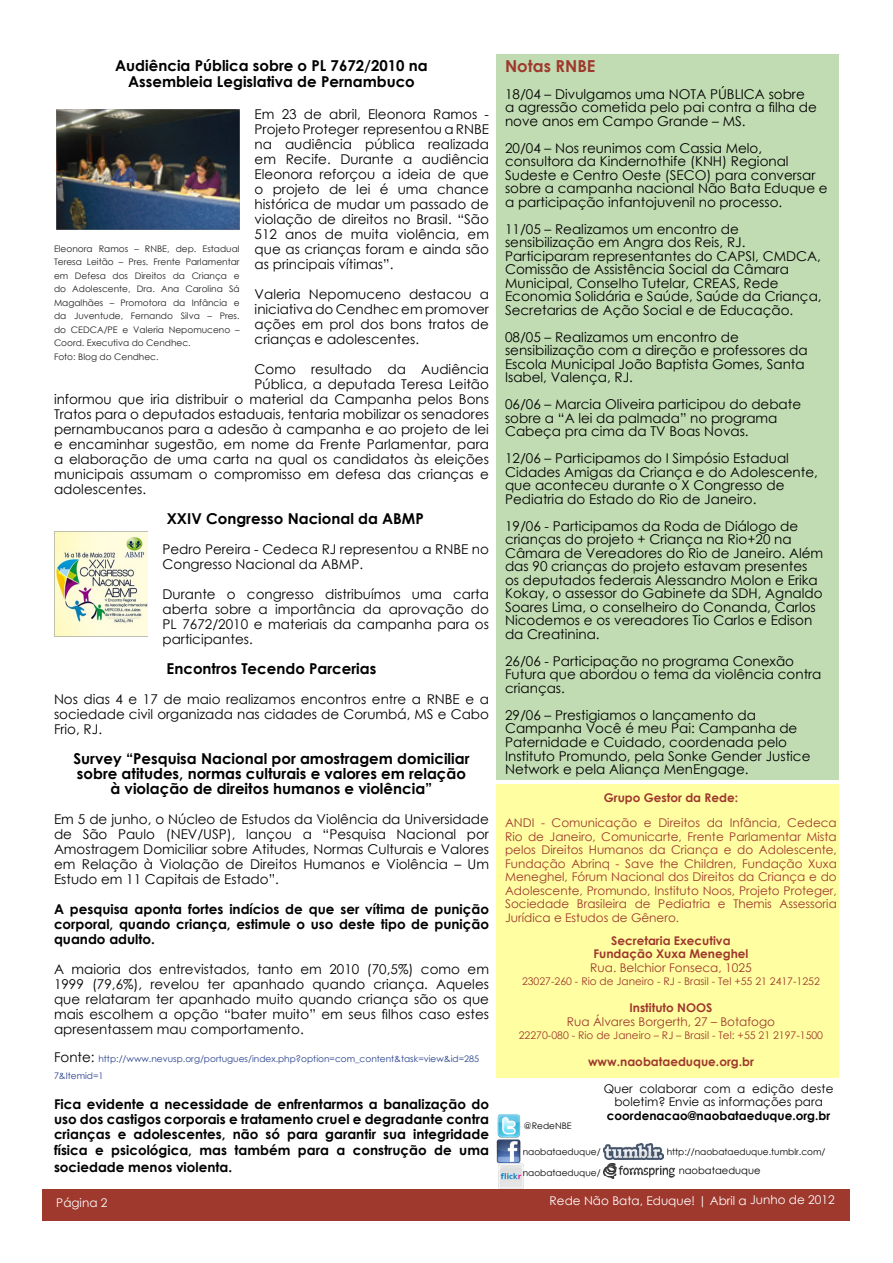
<style>
.page{position:relative;width:893px;height:1263px;background:#fff}
.page>*{position:absolute;margin:0;border:0;box-sizing:border-box;transform-origin:0 0}
.t1{font:700 16.5px "Century Gothic";color:#9f382d}
.t2{font:700 15px "Century Gothic";color:#000}
.t3{font:13.5px/13.5px "Century Gothic";color:#000}
.t4{font:700 13.5px/15px "Century Gothic";color:#000;text-align:justify}
.t5{font:12px/13.6px "Century Gothic";color:#9f382d;text-align:justify}
.t6{font:700 12px "Century Gothic";color:#9f382d}
.t7{font:12px/13.5px "Century Gothic";color:#000;text-align:center}
.t8{font:12px "Century Gothic";letter-spacing:-.005em;color:#fff}
.t9{font:700 12px "Century Gothic";color:#000}
.t10{font:10.5px "Century Gothic";color:#9f382d}
.t11{font:9.9px "Century Gothic";color:#000}
.t12{font:9px/13.5px "Century Gothic";color:#231f20;text-align:justify}
.t13{font:9px/16.5px "Century Gothic";color:#253f8e}
.t14{font:9px "Century Gothic";color:#000}
.s1{font-size:13.5px;color:#000}
</style>
<div class="page">
<div style="left:43px;top:1188px;width:807px;height:32px;background:#9f382d"></div>
<div style="left:496px;top:54px;width:343px;height:725px;background:#c1dcb2"></div>
<div style="left:496px;top:784px;width:343px;height:294px;background:#ffffa2"></div>
<img style="left:56px;top:109px;width:184px;height:121px">
<img style="left:55px;top:532px;width:93px;height:104px">
<img style="left:496px;top:1114px;width:25px;height:49px">
<img style="left:498px;top:1163px;width:26px;height:26px">
<img style="left:604px;top:1143px;width:60px;height:16px">
<img style="left:604px;top:1163px;width:70px;height:16px">
<p class="t2" style="left:115px;top:54px;width:314px">Audiência Pública sobre o PL 7672/2010 na</p>
<p class="t2" style="left:128px;top:70px;width:288px">Assembleia Legislativa de Pernambuco</p>
<p class="t3" style="left:255px;top:106px;width:236px;line-height:15px;text-align:justify">Em 23 de abril, Eleonora Ramos - Projeto Proteger representou a RNBE na audiência pública realizada em Recife. Durante a audiência Eleonora reforçou a ideia de que o projeto de lei é uma chance histórica de mudar um passado de violação de direitos no Brasil. “São 512 anos de muita violência, em que as crianças foram e ainda são as principais vítimas”.</p>
<p class="t3" style="left:255px;top:286px;width:236px;line-height:15px;text-align:justify">Valeria Nepomuceno destacou a iniciativa do Cendhec em promover ações em prol dos bons tratos de crianças e adolescentes.</p>
<p class="t3" style="left:255px;top:362px;width:236px">Como resultado da Audiência</p>
<p class="t3" style="left:255px;top:377px;width:236px">Pública, a deputada Teresa Leitão</p>
<p class="t3" style="left:54px;top:392px;width:436px">informou que iria distribuir o material da Campanha pelos Bons</p>
<p class="t3" style="left:54px;top:407px;width:436px">Tratos para o deputados estaduais, tentaria mobilizar os senadores</p>
<p class="t3" style="left:54px;top:422px;width:436px">pernambucanos para a adesão à campanha e ao projeto de lei</p>
<p class="t3" style="left:54px;top:437px;width:436px">e encaminhar sugestão, em nome da Frente Parlamentar, para</p>
<p class="t3" style="left:54px;top:452px;width:436px">a elaboração de uma carta na qual os candidatos às eleições</p>
<p class="t3" style="left:54px;top:467px;width:436px">municipais assumam o compromisso em defesa das crianças e</p>
<p class="t3" style="left:54px;top:482px;width:94px">adolescentes.</p>
<p class="t2" style="left:167px;top:507px;width:259px">XXIV Congresso Nacional da ABMP</p>
<p class="t3" style="left:163px;top:541px;width:328px;line-height:15px">Pedro Pereira - Cedeca RJ representou a RNBE no<br>Congresso Nacional da ABMP.</p>
<p class="t3" style="left:163px;top:586px;width:328px;line-height:15px;text-align:justify">Durante o congresso distribuímos uma carta aberta sobre a importância da aprovação do PL 7672/2010 e materiais da campanha para os participantes.</p>
<p class="t2" style="left:167px;top:657px;width:211px">Encontros Tecendo Parcerias</p>
<p class="t3" style="left:54px;top:691px;width:436px;line-height:15px;text-align:justify">Nos dias 4 e 17 de maio realizamos encontros entre a RNBE e a sociedade civil organizada nas cidades de Corumbá, MS e Cabo Frio, RJ.</p>
<p class="t2" style="left:73px;top:747px;width:397px">Survey “Pesquisa Nacional por amostragem domiciliar</p>
<p class="t2" style="left:77px;top:762px;width:391px">sobre atitudes, normas culturais e valores em relação</p>
<p class="t2" style="left:111px;top:777px;width:323px">à violação de direitos humanos e violência”</p>
<p class="t3" style="left:54px;top:811px;width:436px;line-height:15px;text-align:justify">Em 5 de junho, o Núcleo de Estudos da Violência da Universidade de São Paulo (NEV/USP), lançou a “Pesquisa Nacional por Amostragem Domiciliar sobre Atitudes, Normas Culturais e Valores em Relação à Violação de Direitos Humanos e Violência – Um Estudo em 11 Capitais de Estado”.</p>
<p class="t4" style="left:54px;top:901px;width:436px">A pesquisa aponta fortes indícios de que ser vítima de punição corporal, quando criança, estimule o uso deste tipo de punição quando adulto.</p>
<p class="t3" style="left:54px;top:961px;width:436px;line-height:15px;text-align:justify">A maioria dos entrevistados, tanto em 2010 (70,5%) como em 1999 (79,6%), revelou ter apanhado quando criança. Aqueles que relataram ter apanhado muito quando criança são os que mais escolhem a opção “bater muito” em seus filhos caso estes apresentassem mau comportamento.</p>
<p class="t13" style="left:54px;top:1051px;width:427px"><span class="s1">Fonte:</span> http://www.nevusp.org/portugues/index.php?option=com_content&amp;task=view&amp;id=285<br>7&amp;Itemid=1</p>
<p class="t4" style="left:54px;top:1096px;width:436px">Fica evidente a necessidade de enfrentarmos a banalização do uso dos castigos corporais e tratamento cruel e degradante contra crianças e adolescentes, não só para garantir sua integridade</p>
<p class="t4" style="left:54px;top:1142px;width:436px;line-height:16.5px">física e psicológica, mas também para a construção de uma sociedade menos violenta.</p>
<p class="t8" style="left:56px;top:1194px;width:53px">Página 2</p>
<p class="t8" style="left:550px;top:1192px;width:287px">Rede Não Bata, Eduque! | Abril a Junho de 2012</p>
<p class="t1" style="left:505px;top:53px;width:92px">Notas RNBE</p>
<p class="t3" style="left:505px;top:87px;width:313px">18/04 – Divulgamos uma NOTA PÚBLICA sobre a agressão cometida pelo pai contra a filha de nove anos em Campo Grande – MS.</p>
<p class="t3" style="left:505px;top:141px;width:324px">20/04 – Nos reunimos com Cassia Melo, consultora da Kindernothife (KNH) Regional Sudeste e Centro Oeste (SECO) para conversar sobre a campanha nacional Não Bata Eduque e a participação infantojuvenil no processo.</p>
<p class="t3" style="left:505px;top:222px;width:318px">11/05 – Realizamos um encontro de sensibilização em Angra dos Reis, RJ.<br>Participaram representantes do CAPSI, CMDCA, Comissão de Assistência Social da Câmara Municipal, Conselho Tutelar, CREAS, Rede Economia Solidária e Saúde, Saúde da Criança, Secretarias de Ação Social e de Educação.</p>
<p class="t3" style="left:505px;top:330px;width:304px">08/05 – Realizamos um encontro de sensibilização com a direção e professores da Escola Municipal João Baptista Gomes, Santa Isabel, Valença, RJ.</p>
<p class="t3" style="left:505px;top:398px;width:298px">06/06 – Marcia Oliveira participou do debate sobre a “A lei da palmada” no programa<br>Cabeça pra cima da TV Boas Novas.</p>
<p class="t3" style="left:505px;top:452px;width:314px">12/06 – Participamos do I Simpósio Estadual Cidades Amigas da Criança e do Adolescente, que aconteceu durante o X Congresso de Pediatria do Estado do Rio de Janeiro.</p>
<p class="t3" style="left:505px;top:519px;width:320px">19/06 - Participamos da Roda de Diálogo de crianças do projeto + Criança na Rio+20 na Câmara de Vereadores do Rio de Janeiro. Além das 90 crianças do projeto estavam presentes os deputados federais Alessandro Molon e Erika Kokay, o assessor do Gabinete da SDH, Agnaldo Soares Lima, o conselheiro do Conanda, Carlos Nicodemos e os vereadores Tio Carlos e Edison da Creatinina.</p>
<p class="t3" style="left:505px;top:654px;width:318px">26/06 - Participação no programa Conexão<br>Futura que abordou o tema da violência contra crianças.</p>
<p class="t3" style="left:505px;top:708px;width:307px">29/06 – Prestigiamos o lançamento da Campanha Você é meu Pai: Campanha de Paternidade e Cuidado, coordenada pelo Instituto Promundo, pela Sonke Gender Justice Network e pela Aliança MenEngage.</p>
<p class="t6" style="left:604px;top:788px;width:136px">Grupo Gestor da Rede:</p>
<p class="t5" style="left:505px;top:816px;width:333px">ANDI - Comunicação e Direitos da Infância, Cedeca Rio de Janeiro, Comunicarte, Frente Parlamentar Mista pelos Direitos Humanos da Criança e do Adolescente, Fundação Abrinq - Save the Children, Fundação Xuxa Meneghel, Fórum Nacional dos Direitos da Criança e do Adolescente, Promundo, Instituto Noos, Projeto Proteger, Sociedade Brasileira de Pediatria e Themis Assessoria Jurídica e Estudos de Gênero.</p>
<p class="t6" style="left:611px;top:931px;width:121px">Secretaria Executiva</p>
<p class="t6" style="left:593px;top:945px;width:157px">Fundação Xuxa Meneghel</p>
<p class="t5" style="left:590px;top:960px;width:163px">Rua. Belchior Fonseca, 1025</p>
<p class="t10" style="left:522px;top:974px;width:299px">23027-260 - Rio de Janeiro - RJ - Brasil - Tel +55 21 2417-1252</p>
<p class="t6" style="left:629px;top:999px;width:85px">Instituto NOOS</p>
<p class="t5" style="left:567px;top:1014px;width:210px">Rua Álvares Borgerth, 27 – Botafogo</p>
<p class="t10" style="left:519px;top:1028px;width:306px">22270-080 - Rio de Janeiro – RJ – Brasil - Tel: +55 21 2197-1500</p>
<p class="t6" style="left:588px;top:1053px;width:167px">www.naobataeduque.org.br</p>
<p class="t12" style="left:54px;top:242px;width:187px">Eleonora Ramos – RNBE, dep. Estadual Teresa Leitão – Pres. Frente Parlamentar em Defesa dos Direitos da Criança e do Adolescente, Dra. Ana Carolina Sá Magalhães – Promotora da Infância e da Juventude, Fernando Silva – Pres. do CEDCA/PE e Valeria Nepomuceno – Coord. Executiva do Cendhec.</p>
<p class="t12" style="left:54px;top:350px;width:106px">Foto: Blog do Cendhec.</p>
<p class="t7" style="left:604px;top:1081px;width:231px">Quer colaborar com a edição deste boletim? Envie as informações para</p>
<p class="t9" style="left:607px;top:1106px;width:225px">coordenacao@naobataeduque.org.br</p>
<p class="t14" style="left:524px;top:1120px;width:49px">@RedeNBE</p>
<p class="t14" style="left:523px;top:1145px;width:79px">naobataeduque/</p>
<p class="t14" style="left:667px;top:1145px;width:160px">http://naobataeduque.tumblr.com/</p>
<p class="t14" style="left:523px;top:1166px;width:79px">naobataeduque/</p>
<p class="t11" style="left:679px;top:1164px;width:83px">naobataeduque</p>
</div>
